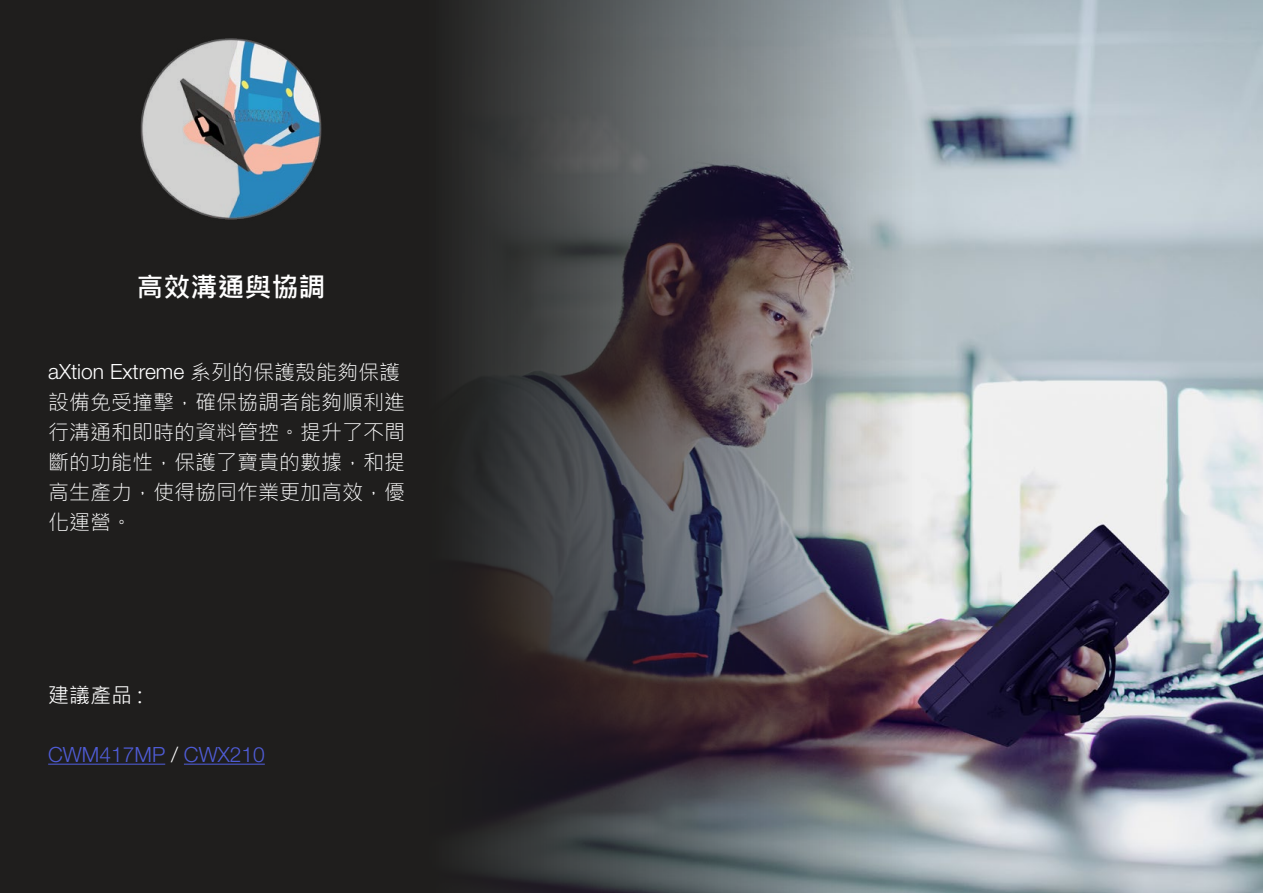
<style>
.page{position:relative;width:1263px;height:893px;background:#1f1e1d}
.page>*{position:absolute;margin:0;border:0;box-sizing:border-box;transform-origin:0 0}
.t1{font:700 27px "Microsoft Jheng Hei";color:#fff}
.t2{font:300 21px/30px "Microsoft Jheng Hei";color:#fff;text-align:justify}
.t3{font:300 21px "Helvetica Neue LT Std";color:#fff}
.t4{font:300 21px "Helvetica Neue LT Std";color:#4f5cd6}
.t5{font:21px "Microsoft Jheng Hei";color:#fff}
.s1{font-family:"Microsoft Jheng Hei"}
.s2{color:#fff}
</style>
<div class="page">
<img style="left:140px;top:38px;width:182px;height:182px">
<img style="left:459px;top:0;width:804px;height:893px">
<hr style="left:48px;top:764px;width:117px;height:1px;background:#4f5cd6">
<hr style="left:184px;top:764px;width:81px;height:1px;background:#4f5cd6">
<p class="t1" style="left:136px;top:271px;width:190px">高效溝通與協調</p>
<p class="t3" style="left:48px;top:359px;width:353px">aXtion Extreme <span class="s1">系列的保護殼能夠保護</span></p>
<p class="t2" style="left:48px;top:387px;width:359px">設備免受撞擊，確保協調者能夠順利進行溝通和即時的資料管控。提升了不間斷的功能性，保護了寶貴的數據，和提高生產力，使得協同作業更加高效，優化運營。</p>
<p class="t5" style="left:48px;top:682px;width:96px">建議產品 :</p>
<p class="t4" style="left:48px;top:742px;width:218px">CWM417MP <span class="s2">/</span> CWX210</p>
</div>
